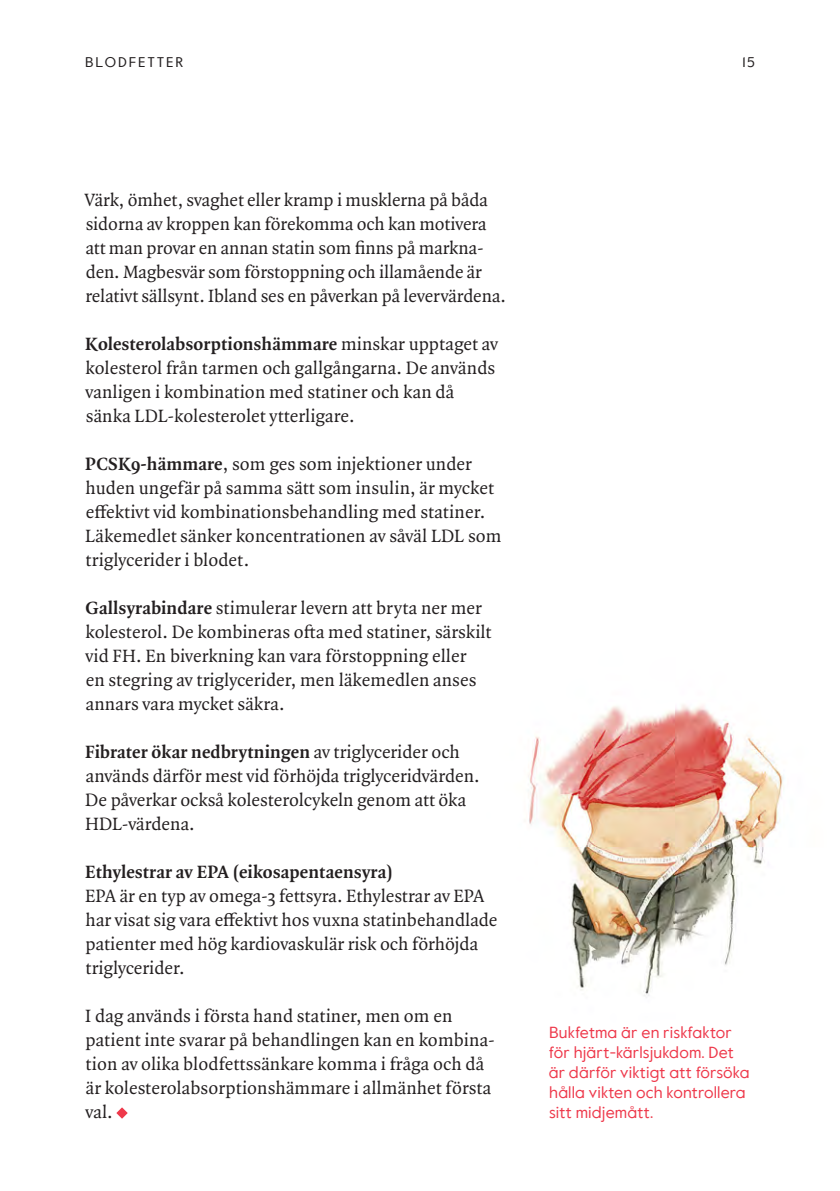
<style>
.page{position:relative;width:840px;height:1191px;background:#fff}
.page>*{position:absolute;margin:0;border:0;box-sizing:border-box;transform-origin:0 0}
.Body{font:19px/24px "Quadraat Pro";letter-spacing:.005em;color:#231f20}
.Body-2{font:700 19px "Quadraat Pro";letter-spacing:.005em;color:#231f20}
.Bildtext{font:16px/20px "Value";letter-spacing:.01em;color:#ee394b}
.t1{font:14px "Value";letter-spacing:.14em;color:#231f20}
.s1{font-weight:700}
</style>
<div class="page">
<img style="left:528px;top:704px;width:256px;height:292px">
<svg style="left:116px;top:1107px;width:11px;height:11px"></svg>
<p class="t1" style="left:85px;top:52px;width:100px">BLODFETTER</p>
<p class="t1" style="left:742px;top:52px;width:14px">15</p>
<p class="Body" style="left:84px;top:188px;width:423px">Värk, ömhet, svaghet eller kramp i musklerna på båda sidorna av kroppen kan förekomma och kan motivera att man provar en annan statin som finns på markna&shy;den. Magbesvär som förstoppning och illamående är relativt sällsynt. Ibland ses en påverkan på levervärdena.</p>
<p class="Body" style="left:85px;top:332px;width:414px"><span class="s1">Kolesterolabsorptionshämmare</span> minskar upptaget av kolesterol från tarmen och gallgångarna. De används vanligen i kombination med statiner och kan då sänka LDL-kolesterolet ytterligare.</p>
<p class="Body" style="left:85px;top:452px;width:418px"><span class="s1">PCSK9-hämmare</span>, som ges som injektioner under huden ungefär på samma sätt som insulin, är mycket effektivt vid kombinationsbehandling med statiner.<br>Läkemedlet sänker koncentrationen av såväl LDL som triglycerider i blodet.</p>
<p class="Body" style="left:85px;top:596px;width:407px"><span class="s1">Gallsyrabindare</span> stimulerar levern att bryta ner mer kolesterol. De kombineras ofta med statiner, särskilt vid FH. En biverkning kan vara förstoppning eller<br>en stegring av triglycerider, men läkemedlen anses annars vara mycket säkra.</p>
<p class="Body" style="left:85px;top:740px;width:396px"><span class="s1">Fibrater ökar nedbrytningen</span> av triglycerider och används därför mest vid förhöjda triglyceridvärden.<br>De påverkar också kolesterolcykeln genom att öka HDL-värdena.</p>
<p class="Body-2" style="left:85px;top:859px;width:309px">Ethylestrar av EPA (eikosapentaensyra)</p>
<p class="Body" style="left:85px;top:884px;width:413px">EPA är en typ av omega-3 fettsyra. Ethylestrar av EPA har visat sig vara effektivt hos vuxna statinbehandlade patienter med hög kardiovaskulär risk och förhöjda triglycerider.</p>
<p class="Body" style="left:85px;top:1004px;width:410px">I dag används i första hand statiner, men om en patient inte svarar på behandlingen kan en kombina&shy;tion av olika blodfettssänkare komma i fråga och då är kolesterolabsorptionshämmare i allmänhet första val.</p>
<p class="Bildtext" style="left:548px;top:1021px;width:202px">Bukfetma är en riskfaktor för hjärt-kärlsjukdom. Det är därför viktigt att försöka hålla vikten och kontrollera sitt midjemått.</p>
</div>
